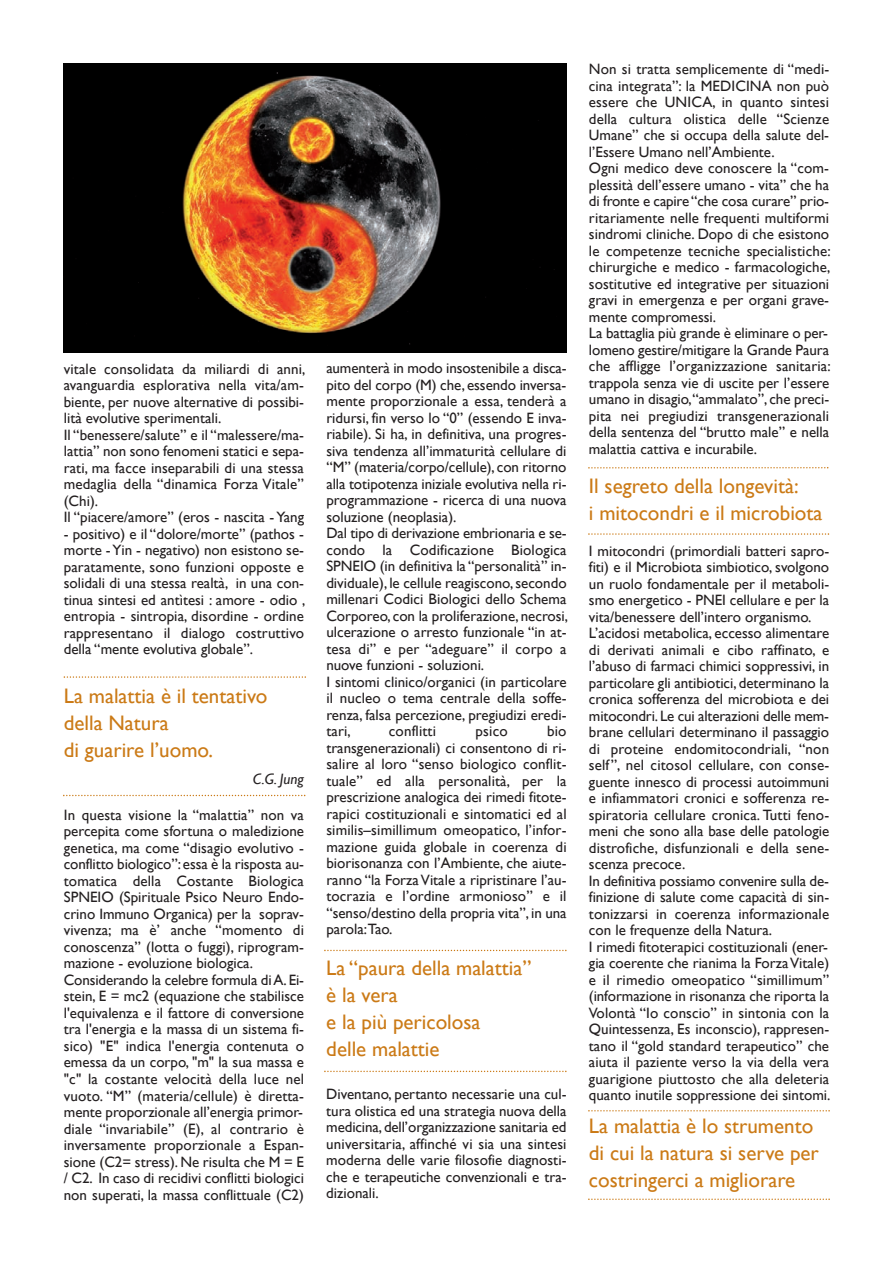
<style>
.page{position:relative;width:893px;height:1263px;background:#fff}
.page>*{position:absolute;margin:0;border:0;box-sizing:border-box;transform-origin:0 0}
.t1{font:21px/27px "Gill Sans";color:#cb7a16}
.t2{font:15px/16.5px "Gill Sans";color:#231f20}
.t3{font:italic 15px "Gill Sans";color:#231f20}
</style>
<div class="page">
<svg style="left:588px;top:467px;width:240px;height:2px"></svg>
<svg style="left:588px;top:1110px;width:242px;height:1px"></svg>
<svg style="left:63px;top:795px;width:242px;height:1px"></svg>
<svg style="left:64px;top:676px;width:242px;height:2px"></svg>
<svg style="left:324px;top:1071px;width:243px;height:1px"></svg>
<svg style="left:324px;top:950px;width:243px;height:1px"></svg>
<svg style="left:588px;top:1198px;width:242px;height:2px"></svg>
<svg style="left:588px;top:533px;width:241px;height:2px"></svg>
<img style="left:64px;top:64px;width:503px;height:288px">
<p class="t2" style="left:64px;top:361px;width:243px">vitale consolidata da miliardi di anni, avanguardia esplorativa nella vita/am&shy;biente, per nuove alternative di possibi&shy;lità evolutive sperimentali.<br>Il “benessere/salute” e il “malessere/ma&shy;lattia” non sono fenomeni statici e sepa&shy;rati, ma facce inseparabili di una stessa medaglia della “dinamica Forza Vitale” (Chi).<br>Il “piacere/amore” (eros - nascita - Yang</p>
<p class="t2" style="left:64px;top:526px;width:243px;text-align:justify">- positivo) e il “dolore/morte” (pathos - morte - Yin - negativo) non esistono se&shy;paratamente, sono funzioni opposte e solidali di una stessa realtà, in una con&shy;tinua sintesi ed antìtesi : amore - odio , entropia - sintropia, disordine - ordine rappresentano il dialogo costruttivo della “mente evolutiva globale”.</p>
<h1 class="t1" style="left:64px;top:682px;width:205px">La malattia è il tentativo della Natura<br>di guarire l’uomo.</h1>
<p class="t3" style="left:253px;top:770px;width:53px">C.G. Jung</p>
<p class="t2" style="left:64px;top:806px;width:242px">In questa visione la “malattia” non va percepita come sfortuna o maledizione genetica, ma come “disagio evolutivo - conflitto biologico”: essa è la risposta au&shy;tomatica della Costante Biologica SPNEIO (Spirituale Psico Neuro Endo&shy;crino Immuno Organica) per la soprav&shy;vivenza; ma è’ anche “momento di conoscenza” (lotta o fuggi), riprogram&shy;mazione - evoluzione biologica.<br>Considerando la celebre formula di A. Ei&shy;stein, E = mc2 (equazione che stabilisce l'equivalenza e il fattore di conversione tra l'energia e la massa di un sistema fi&shy;sico) "E" indica l'energia contenuta o emessa da un corpo, "m" la sua massa e "c" la costante velocità della luce nel vuoto. “M” (materia/cellule) è diretta&shy;mente proporzionale all’energia primor&shy;diale “invariabile” (E), al contrario è inversamente proporzionale a Espan&shy;sione (C2= stress). Ne risulta che M = E / C2. In caso di recidivi conflitti biologici non superati, la massa conflittuale (C2)</p>
<p class="t2" style="left:326px;top:360px;width:243px">aumenterà in modo insostenibile a disca&shy;pito del corpo (M) che, essendo inversa&shy;mente proporzionale a essa, tenderà a ridursi, fin verso lo “0” (essendo E inva&shy;riabile). Si ha, in definitiva, una progres&shy;siva tendenza all’immaturità cellulare di “M” (materia/corpo/cellule), con ritorno alla totipotenza iniziale evolutiva nella ri&shy;programmazione - ricerca di una nuova soluzione (neoplasia).<br>Dal tipo di derivazione embrionaria e se&shy;condo la Codificazione Biologica SPNEIO (in definitiva la “personalità” in&shy;dividuale), le cellule reagiscono, secondo millenari Codici Biologici dello Schema Corporeo, con la proliferazione, necrosi, ulcerazione o arresto funzionale “in at&shy;tesa di” e per “adeguare” il corpo a nuove funzioni - soluzioni.<br>I sintomi clinico/organici (in particolare il nucleo o tema centrale della soffe&shy;renza, falsa percezione, pregiudizi eredi&shy;tari,</p>
<p class="t2" style="left:389px;top:723px;width:49px">conflitti</p>
<p class="t2" style="left:476px;top:723px;width:34px">psico</p>
<p class="t2" style="left:326px;top:723px;width:242px;text-align:justify;text-indent:221px">bio transgenerazionali) ci consentono di ri&shy;salire al loro “senso biologico conflit&shy;tuale” ed alla personalità, per la prescrizione analogica dei rimedi fitote&shy;rapici costituzionali e sintomatici ed al similis–simillimum omeopatico, l’infor&shy;mazione guida globale in coerenza di biorisonanza con l’Ambiente, che aiute&shy;ranno “la Forza Vitale a ripristinare l’au&shy;tocrazia e l’ordine armonioso” e il “senso/destino della propria vita”, in una parola:Tao.</p>
<h1 class="t1" style="left:326px;top:954px;width:207px">La “paura della malattia” è la vera<br>e la più pericolosa<br>delle malattie</h1>
<p class="t2" style="left:326px;top:1086px;width:242px;text-align:justify">Diventano, pertanto necessarie una cul&shy;tura olistica ed una strategia nuova della medicina, dell’organizzazione sanitaria ed universitaria, affinché vi sia una sintesi moderna delle varie filosofie diagnosti&shy;che e terapeutiche convenzionali e tra&shy;dizionali.</p>
<p class="t2" style="left:589px;top:61px;width:243px">Non si tratta semplicemente di “medi&shy;cina integrata”: la MEDICINA non può essere che UNICA, in quanto sintesi della cultura olistica delle “Scienze Umane” che si occupa della salute del&shy;l’Essere Umano nell’Ambiente.<br>Ogni medico deve conoscere la “com&shy;plessità dell’essere umano - vita” che ha di fronte e capire “che cosa curare” prio&shy;ritariamente nelle frequenti multiformi sindromi cliniche. Dopo di che esistono le competenze tecniche specialistiche: chirurgiche e medico - farmacologiche, sostitutive ed integrative per situazioni gravi in emergenza e per organi grave&shy;mente compromessi.<br>La battaglia più grande è eliminare o per&shy;lomeno gestire/mitigare la Grande Paura che affligge l’organizzazione sanitaria: trappola senza vie di uscite per l’essere umano in disagio,“ammalato”, che preci&shy;pita nei pregiudizi transgenerazionali della sentenza del “brutto male” e nella malattia cattiva e incurabile.</p>
<h1 class="t1" style="left:589px;top:472px;width:235px">Il segreto della longevità:<br>i mitocondri e il microbiota</h1>
<p class="t2" style="left:589px;top:542px;width:243px">I mitocondri (primordiali batteri sapro&shy;fiti) e il Microbiota simbiotico, svolgono un ruolo fondamentale per il metaboli&shy;smo energetico - PNEI cellulare e per la vita/benessere dell’intero organismo.<br>L’acidosi metabolica, eccesso alimentare di derivati animali e cibo raffinato, e l’abuso di farmaci chimici soppressivi, in particolare gli antibiotici, determinano la cronica sofferenza del microbiota e dei mitocondri. Le cui alterazioni delle mem&shy;brane cellulari determinano il passaggio di proteine endomitocondriali, “non self”, nel citosol cellulare, con conse&shy;guente innesco di processi autoimmuni e infiammatori cronici e sofferenza re&shy;spiratoria cellulare cronica. Tutti feno&shy;meni che sono alla base delle patologie distrofiche, disfunzionali e della sene&shy;scenza precoce.<br>In definitiva possiamo convenire sulla de&shy;finizione di salute come capacità di sin&shy;tonizzarsi in coerenza informazionale con le frequenze della Natura.<br>I rimedi fitoterapici costituzionali (ener&shy;gia coerente che rianima la Forza Vitale) e il rimedio omeopatico “simillimum” (informazione in risonanza che riporta la Volontà “Io conscio” in sintonia con la Quintessenza, Es inconscio), rappresen&shy;tano il “gold standard terapeutico” che aiuta il paziente verso la via della vera guarigione piuttosto che alla deleteria quanto inutile soppressione dei sintomi.</p>
<h1 class="t1" style="left:589px;top:1112px;width:231px">La malattia è lo strumento di cui la natura si serve per costringerci a migliorare</h1>
</div>
